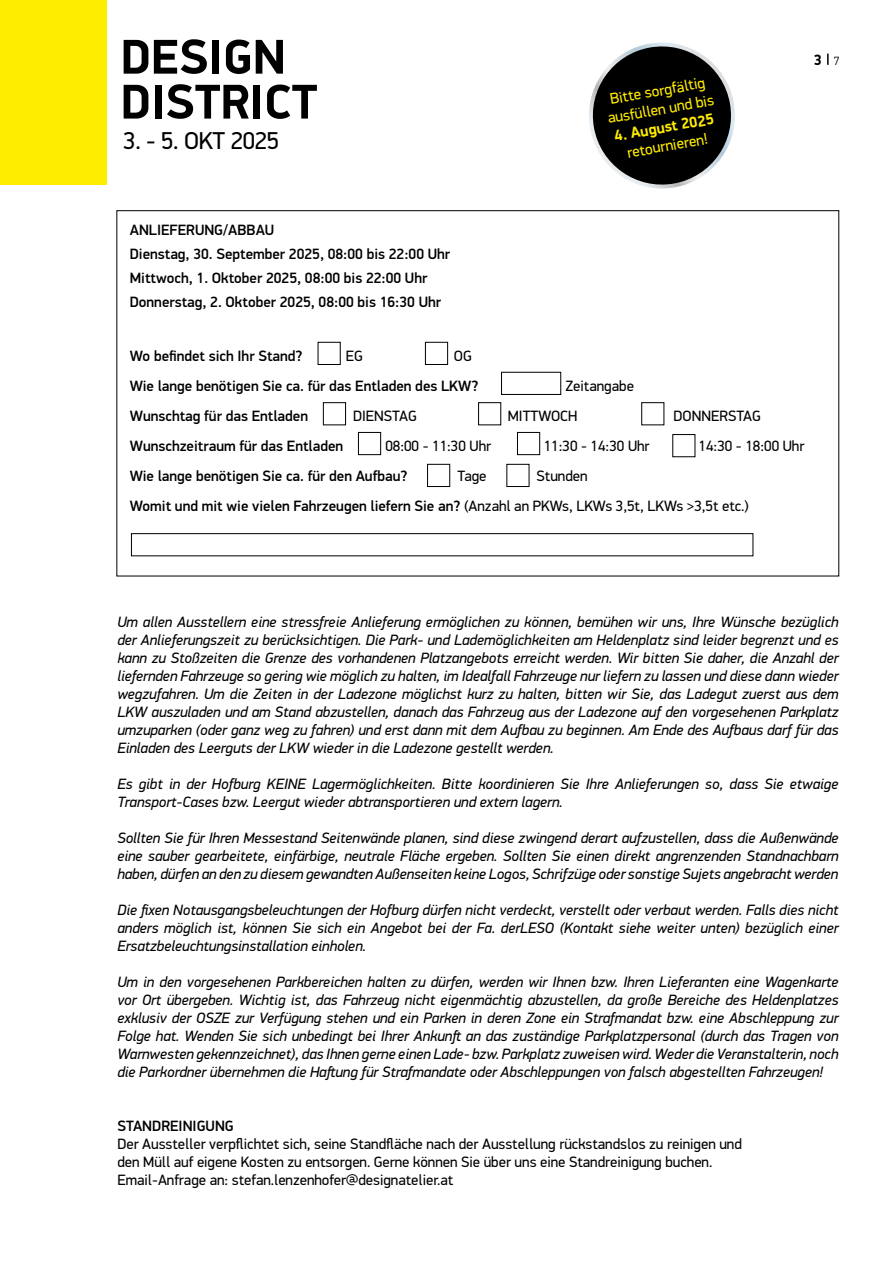
<style>
.page{position:relative;width:893px;height:1263px;background:#fff}
.page>*{position:absolute;margin:0;border:0;box-sizing:border-box;transform-origin:0 0}
.t1{font:24.45px "PF Din Display Pro";letter-spacing:-.01em;color:#000}
.t2{font:15.45px/18.6px "PF Din Display Pro";color:#ffed00;text-align:center}
.t3{font:700 15.45px "PF Din Display Pro";color:#ffed00}
.t4{font:italic 15px/18px "PF Din Display Pro";color:#000;text-align:justify}
.t5{font:15px/18px "PF Din Display Pro";color:#000}
.t6{font:500 15px/24px "PF Din Display Pro";color:#000}
.t7{font:700 15px "PF Din Display Pro";color:#000}
.s1{font-weight:300;font-size:12px}
.s2{font-weight:500}
</style>
<div class="page">
<div style="left:0;top:0;width:106px;height:185px;background:#ffed00"></div>
<svg style="left:124px;top:40px;width:24px;height:34px"></svg>
<svg style="left:154px;top:39px;width:53px;height:35px"></svg>
<div style="left:212px;top:40px;width:7px;height:34px;background:#000"></div>
<svg style="left:226px;top:40px;width:24px;height:34px"></svg>
<svg style="left:256px;top:40px;width:27px;height:34px"></svg>
<svg style="left:124px;top:85px;width:24px;height:34px"></svg>
<div style="left:155px;top:85px;width:7px;height:34px;background:#000"></div>
<svg style="left:167px;top:84px;width:82px;height:35px"></svg>
<div style="left:254px;top:85px;width:6px;height:34px;background:#000"></div>
<svg style="left:267px;top:85px;width:50px;height:34px"></svg>
<svg style="left:827px;top:54px;width:2px;height:11px"></svg>
<div style="left:318px;top:342px;width:23px;height:23px;border:1px solid #000"></div>
<div style="left:501px;top:372px;width:60px;height:23px;border:1px solid #000"></div>
<div style="left:323px;top:402px;width:23px;height:23px;border:1px solid #000"></div>
<div style="left:358px;top:432px;width:23px;height:23px;border:1px solid #000"></div>
<div style="left:478px;top:402px;width:23px;height:23px;border:1px solid #000"></div>
<div style="left:641px;top:402px;width:23px;height:23px;border:1px solid #000"></div>
<div style="left:517px;top:432px;width:23px;height:23px;border:1px solid #000"></div>
<div style="left:131px;top:533px;width:622px;height:23px;border:1px solid #000"></div>
<div style="left:427px;top:464px;width:23px;height:23px;border:1px solid #000"></div>
<div style="left:506px;top:464px;width:23px;height:23px;border:1px solid #000"></div>
<div style="left:425px;top:342px;width:23px;height:23px;border:1px solid #000"></div>
<svg style="left:589px;top:42px;width:146px;height:147px"></svg>
<h1 class="t1" style="left:124px;top:126px;width:157px">3. - 5. OKT 2025</h1>
<p class="t2" style="left:603px;top:91px;width:109px;rotate:-10deg">Bitte sorgfältig ausfüllen und bis</p>
<p class="t3" style="left:613px;top:127px;width:102px;rotate:-10deg">4. August 2025</p>
<p class="t2" style="left:625px;top:144px;width:83px;rotate:-10deg">retournieren!</p>
<p class="t7" style="left:814px;top:51px;width:27px">3 <span class="s1">7</span></p>
<p class="t6" style="left:130px;top:218px;width:322px">ANLIEFERUNG/ABBAU<br>Dienstag, 30. September 2025, 08:00 bis 22:00 Uhr Mittwoch, 1. Oktober 2025, 08:00 bis 22:00 Uhr Donnerstag, 2. Oktober 2025, 08:00 bis 16:30 Uhr</p>
<p class="t6" style="left:130px;top:344px;width:174px">Wo befindet sich Ihr Stand?</p>
<p class="t5" style="left:346px;top:347px;width:19px">EG</p>
<p class="t5" style="left:454px;top:347px;width:19px">OG</p>
<p class="t6" style="left:130px;top:374px;width:350px">Wie lange benötigen Sie ca. für das Entladen des LKW?</p>
<p class="t5" style="left:565px;top:377px;width:70px">Zeitangabe</p>
<p class="t6" style="left:130px;top:404px;width:180px">Wunschtag für das Entladen</p>
<p class="t5" style="left:353px;top:407px;width:65px">DIENSTAG</p>
<p class="t5" style="left:508px;top:407px;width:71px">MITTWOCH</p>
<p class="t5" style="left:673px;top:407px;width:89px">DONNERSTAG</p>
<p class="t6" style="left:130px;top:434px;width:215px">Wunschzeitraum für das Entladen</p>
<p class="t5" style="left:385px;top:437px;width:107px">08:00 - 11:30 Uhr</p>
<p class="t5" style="left:544px;top:437px;width:107px">11:30 - 14:30 Uhr</p>
<p class="t5" style="left:699px;top:437px;width:107px">14:30 - 18:00 Uhr</p>
<p class="t6" style="left:130px;top:464px;width:279px">Wie lange benötigen Sie ca. für den Aufbau?</p>
<p class="t5" style="left:457px;top:467px;width:31px">Tage</p>
<p class="t5" style="left:130px;top:461px;width:621px;line-height:30px;text-indent:407px">Stunden<br><span class="s2">Womit und mit wie vielen Fahrzeugen liefern Sie an?</span> (Anzahl an PKWs, LKWs 3,5t, LKWs &gt;3,5t etc.)</p>
<p class="t4" style="left:117px;top:613px;width:723px">Um allen Ausstellern eine stressfreie Anlieferung ermöglichen zu können, bemühen wir uns, Ihre Wünsche bezüglich der Anlieferungszeit zu berücksichtigen. Die Park- und Lademöglichkeiten am Heldenplatz sind leider begrenzt und es kann zu Stoßzeiten die Grenze des vorhandenen Platzangebots erreicht werden. Wir bitten Sie daher, die Anzahl der liefernden Fahrzeuge so gering wie möglich zu halten, im Idealfall Fahrzeuge nur liefern zu lassen und diese dann wieder wegzufahren. Um die Zeiten in der Ladezone möglichst kurz zu halten, bitten wir Sie, das Ladegut zuerst aus dem LKW auszuladen und am Stand abzustellen, danach das Fahrzeug aus der Ladezone auf den vorgesehenen Parkplatz umzuparken (oder ganz weg zu fahren) und erst dann mit dem Aufbau zu beginnen. Am Ende des Aufbaus darf für das Einladen des Leerguts der LKW wieder in die Ladezone gestellt werden.</p>
<p class="t4" style="left:117px;top:775px;width:723px">Es gibt in der Hofburg KEINE Lagermöglichkeiten. Bitte koordinieren Sie Ihre Anlieferungen so, dass Sie etwaige<br>Transport-Cases bzw. Leergut wieder abtransportieren und extern lagern.</p>
<p class="t4" style="left:117px;top:829px;width:723px">Sollten Sie für Ihren Messestand Seitenwände planen, sind diese zwingend derart aufzustellen, dass die Außenwände eine sauber gearbeitete, einfärbige, neutrale Fläche ergeben. Sollten Sie einen direkt angrenzenden Standnachbarn haben, dürfen an den zu diesem gewandten Außenseiten keine Logos, Schrifzüge oder sonstige Sujets angebracht werden</p>
<p class="t4" style="left:117px;top:901px;width:723px">Die fixen Notausgangsbeleuchtungen der Hofburg dürfen nicht verdeckt, verstellt oder verbaut werden. Falls dies nicht anders möglich ist, können Sie sich ein Angebot bei der Fa. derLESO (Kontakt siehe weiter unten) bezüglich einer Ersatzbeleuchtungsinstallation einholen.</p>
<p class="t4" style="left:117px;top:973px;width:723px">Um in den vorgesehenen Parkbereichen halten zu dürfen, werden wir Ihnen bzw. Ihren Lieferanten eine Wagenkarte vor Ort übergeben. Wichtig ist, das Fahrzeug nicht eigenmächtig abzustellen, da große Bereiche des Heldenplatzes exklusiv der OSZE zur Verfügung stehen und ein Parken in deren Zone ein Strafmandat bzw. eine Abschleppung zur Folge hat. Wenden Sie sich unbedingt bei Ihrer Ankunft an das zuständige Parkplatzpersonal (durch das Tragen von Warnwesten gekennzeichnet), das Ihnen gerne einen Lade- bzw. Parkplatz zuweisen wird. Weder die Veranstalterin, noch die Parkordner übernehmen die Haftung für Strafmandate oder Abschleppungen von falsch abgestellten Fahrzeugen!</p>
<p class="t6" style="left:117px;top:1114px;width:118px">STANDREINIGUNG</p>
<p class="t5" style="left:117px;top:1135px;width:626px">Der Aussteller verpflichtet sich, seine Standfläche nach der Ausstellung rückstandslos zu reinigen und den Müll auf eigene Kosten zu entsorgen. Gerne können Sie über uns eine Standreinigung buchen.<br>Email-Anfrage an: stefan.lenzenhofer@designatelier.at</p>
</div>
